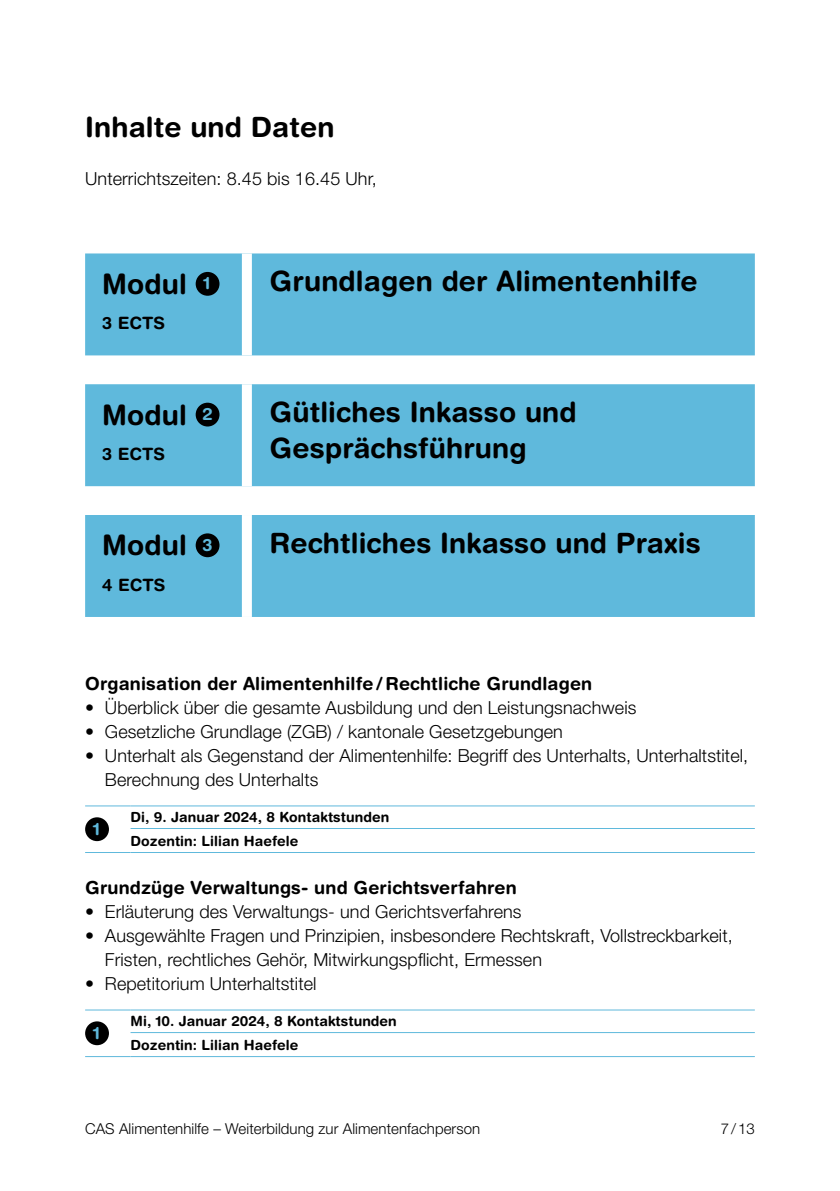
<style>
.page{position:relative;width:840px;height:1191px;background:#fff}
.page>*{position:absolute;margin:0;border:0;box-sizing:border-box;transform-origin:0 0}
.t1{font:700 28px/36px "Helvetica Rounded LT Std";letter-spacing:.005em;color:#000}
.t2{font:300 18px/24px "Helvetica Neue LT Pro";letter-spacing:.005em;color:#000}
.t3{font:700 18px "Helvetica Rounded LT Std";letter-spacing:.01em;color:#000}
.t4{font:700 17px "Helvetica Rounded LT Std";letter-spacing:.01em;color:#000}
.t5{font:700 17px "Helvetica Rounded LT Std";color:#5fb9dc}
.t6{font:300 15px "Helvetica Neue LT Pro";letter-spacing:.005em;color:#000}
.t7{font:700 14px/24px "Helvetica Rounded LT Std";letter-spacing:.005em;color:#000}
</style>
<div class="page">
<div style="left:85px;top:253px;width:669px;height:102px;background:#5fb9dc"></div>
<div style="left:242px;top:253px;width:10px;height:102px;background:#fff"></div>
<div style="left:195px;top:272px;width:24px;height:24px;background:#000;border-radius:50%"></div>
<div style="left:85px;top:384px;width:669px;height:102px;background:#5fb9dc"></div>
<div style="left:242px;top:384px;width:10px;height:102px;background:#fff"></div>
<div style="left:195px;top:403px;width:24px;height:23px;background:#000;border-radius:50%"></div>
<div style="left:85px;top:515px;width:669px;height:102px;background:#5fb9dc"></div>
<div style="left:242px;top:515px;width:10px;height:102px;background:#fff"></div>
<div style="left:195px;top:533px;width:24px;height:24px;background:#000;border-radius:50%"></div>
<hr style="left:85px;top:805px;width:45px;height:1px;background:#5fb9dc">
<hr style="left:130px;top:805px;width:624px;height:1px;background:#5fb9dc">
<hr style="left:85px;top:852px;width:45px;height:1px;background:#5fb9dc">
<hr style="left:130px;top:828px;width:624px;height:1px;background:#5fb9dc">
<hr style="left:130px;top:852px;width:624px;height:1px;background:#5fb9dc">
<div style="left:85px;top:817px;width:24px;height:24px;background:#000;border-radius:50%"></div>
<hr style="left:85px;top:1009px;width:45px;height:1px;background:#5fb9dc">
<hr style="left:130px;top:1009px;width:624px;height:1px;background:#5fb9dc">
<hr style="left:85px;top:1056px;width:45px;height:1px;background:#5fb9dc">
<hr style="left:130px;top:1032px;width:624px;height:1px;background:#5fb9dc">
<hr style="left:130px;top:1056px;width:624px;height:1px;background:#5fb9dc">
<div style="left:85px;top:1021px;width:24px;height:24px;background:#000;border-radius:50%"></div>
<h1 class="t1" style="left:85px;top:109px;width:251px">Inhalte und Daten</h1>
<p class="t2" style="left:85px;top:167px;width:293px">Unterrichtszeiten: 8.45 bis 16.45 Uhr,</p>
<h1 class="t1" style="left:102px;top:265px;width:110px">Modul <sup>1</sup></h1>
<p class="t4" style="left:102px;top:313px;width:65px">3 ECTS</p>
<h1 class="t1" style="left:102px;top:396px;width:112px">Modul <sup>2</sup></h1>
<p class="t4" style="left:102px;top:443px;width:65px">3 ECTS</p>
<h1 class="t1" style="left:102px;top:527px;width:112px">Modul <sup>3</sup></h1>
<p class="t4" style="left:102px;top:574px;width:65px">4 ECTS</p>
<h1 class="t1" style="left:269px;top:262px;width:429px">Grundlagen der Alimentenhilfe</h1>
<h1 class="t1" style="left:269px;top:393px;width:308px">Gütliches Inkasso und<br>Gesprächsführung</h1>
<h1 class="t1" style="left:269px;top:524px;width:432px">Rechtliches Inkasso und Praxis</h1>
<p class="t3" style="left:85px;top:672px;width:508px">Organisation der Alimentenhilfe/Rechtliche Grundlagen</p>
<p class="t2" style="left:85px;top:695px;width:552px">• Überblick über die gesamte Ausbildung und den Leistungsnachweis</p>
<p class="t2" style="left:85px;top:719px;width:479px">• Gesetzliche Grundlage (ZGB) / kantonale Gesetzgebungen</p>
<p class="t2" style="left:105px;top:743px;width:644px;text-indent:-20px">• Unterhalt als Gegenstand der Alimentenhilfe: Begriff des Unterhalts, Unterhaltstitel,<br>Berechnung des Unterhalts</p>
<p class="t5" style="left:93px;top:818px;width:8px">1</p>
<p class="t7" style="left:130px;top:804px;width:260px">Di, 9. Januar 2024, 8 Kontaktstunden<br>Dozentin: Lilian Haefele</p>
<p class="t3" style="left:85px;top:876px;width:433px">Grundzüge Verwaltungs- und Gerichtsverfahren</p>
<p class="t2" style="left:85px;top:899px;width:438px">• Erläuterung des Verwaltungs- und Gerichtsverfahrens</p>
<p class="t2" style="left:105px;top:923px;width:629px;text-indent:-20px">• Ausgewählte Fragen und Prinzipien, insbesondere Rechtskraft, Vollstreckbarkeit,<br>Fristen, rechtliches Gehör, Mitwirkungspflicht, Ermessen</p>
<p class="t2" style="left:85px;top:971px;width:233px">• Repetitorium Unterhaltstitel</p>
<p class="t5" style="left:93px;top:1022px;width:8px">1</p>
<p class="t7" style="left:130px;top:1008px;width:267px">Mi, 10. Januar 2024, 8 Kontaktstunden<br>Dozentin: Lilian Haefele</p>
<p class="t6" style="left:85px;top:1119px;width:396px">CAS Alimentenhilfe – Weiterbildung zur Alimentenfachperson</p>
<p class="t6" style="left:720px;top:1119px;width:36px">7/13</p>
</div>
